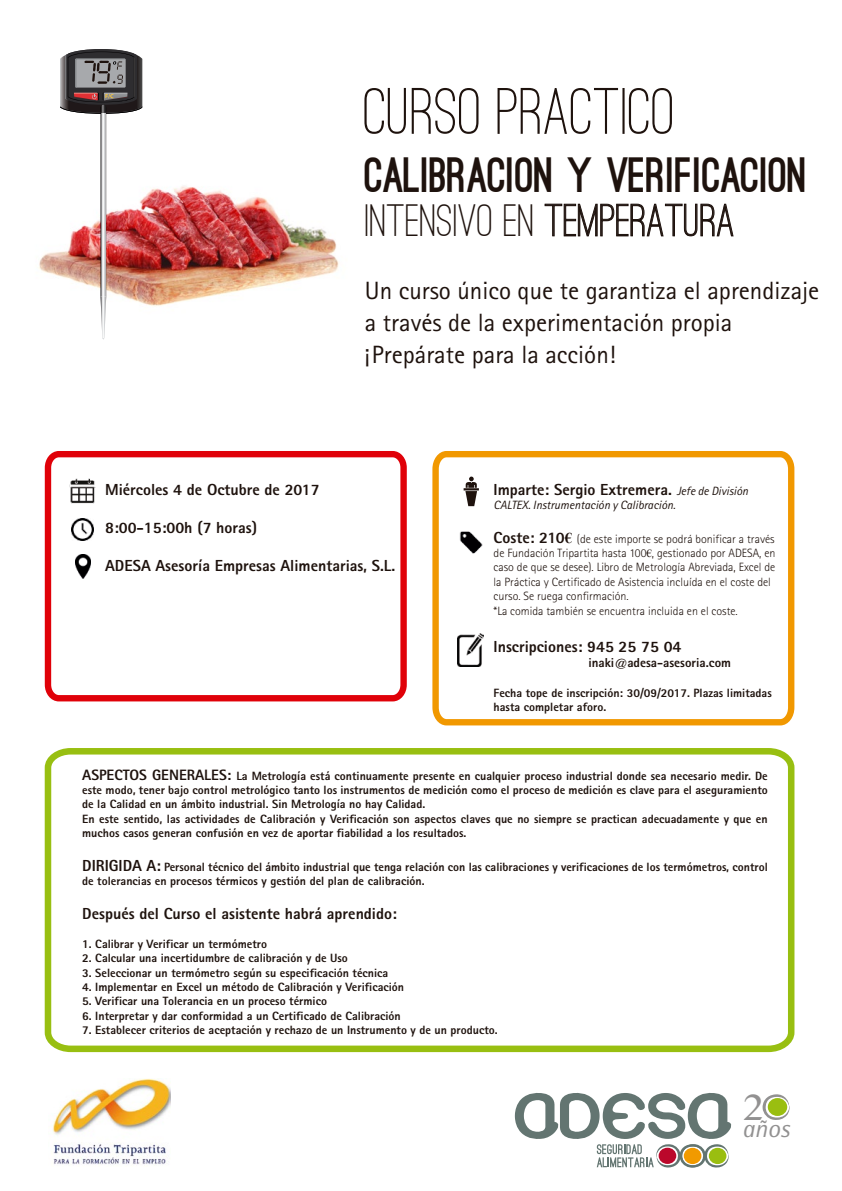
<style>
.page{position:relative;width:842px;height:1191px;background:#fff}
.page>*{position:absolute;margin:0;border:0;box-sizing:border-box;transform-origin:0 0}
.t1{font:500 68px "Ostrich Sans";color:#1e120d}
.t2{font:900 47px "Ostrich Sans";color:#1e120d}
.t3{font:500 47px "Ostrich Sans";color:#1e120d}
.t4{font:37.4px "Oriya MN";color:#929191}
.t5{font:25px/32px "Rotis Sans Serif";color:#1e120d}
.t6{font:italic 24.9px "Rotis Semi Sans";color:#929191}
.t7{font:800 16px "Rotis Sans Serif";color:#1e120d}
.t8{font:800 13px "Rotis Sans Serif";color:#1e120d}
.t9{font:800 12px/14.4px "Rotis Sans Serif";color:#1e120d}
.t10{font:300 12px/14.4px "Rotis Sans Serif";color:#1e120d}
.t11{font:italic 12px "Rotis Sans Serif";color:#1e120d}
.s1{font-weight:400;font-style:italic;font-size:12px}
.s2{font-weight:800;font-size:16px}
.s3{font-family:"Times New Roman";font-weight:700;font-size:15px}
.s4{font-family:"Times New Roman";font-weight:400;font-size:11px}
.s5{font-size:15px}
.s6{font-size:16px}
</style>
<div class="page">
<svg style="left:544px;top:203px;width:190px;height:34px"></svg>
<svg style="left:44px;top:451px;width:363px;height:251px"></svg>
<svg style="left:44px;top:748px;width:751px;height:305px"></svg>
<svg style="left:432px;top:451px;width:363px;height:275px"></svg>
<svg style="left:464px;top:476px;width:15px;height:30px"></svg>
<img style="left:454px;top:531px;width:34px;height:22px">
<svg style="left:762px;top:1094px;width:28px;height:26px"></svg>
<div style="left:768px;top:1098px;width:19px;height:18px;background:#9abe10;border-radius:50%"></div>
<svg style="left:515px;top:1093px;width:216px;height:75px"></svg>
<img style="left:53px;top:1079px;width:118px;height:86px">
<img style="left:458px;top:633px;width:26px;height:33px">
<img style="left:39px;top:117px;width:300px;height:223px">
<svg style="left:101px;top:114px;width:5px;height:183px"></svg>
<svg style="left:101px;top:297px;width:5px;height:42px"></svg>
<svg style="left:60px;top:49px;width:82px;height:65px;background:#605b5c"></svg>
<h1 class="t1" style="left:364px;top:71px;width:313px">CURSO PRACTICO</h1>
<h2 class="t2" style="left:365px;top:157px;width:445px">CALIBRACION Y VERIFICACION</h2>
<h2 class="t3" style="left:365px;top:192px;width:372px">INTENSIVO EN TEMPERATURA</h2>
<h3 class="t5" style="left:365px;top:274px;width:456px">Un curso único que te garantiza el aprendizaje a través de la experimentación propia ¡Prepárate para la acción!</h3>
<h3 class="t7" style="left:105px;top:479px;width:216px">Miércoles 4 de Octubre de 2017</h3>
<h3 class="t7" style="left:105px;top:517px;width:154px">8:00-15:00h (7 horas)</h3>
<h3 class="t7" style="left:105px;top:556px;width:292px">ADESA Asesoría Empresas Alimentarias, S.L.</h3>
<h3 class="t7" style="left:494px;top:479px;width:256px">Imparte: Sergio Extremera. <span class="s1">Jefe de División</span></h3>
<p class="t11" style="left:494px;top:498px;width:183px">CALTEX. Instrumentación y Calibración.</p>
<p class="t10" style="left:494px;top:531px;width:283px"><span class="s2">Coste: 210</span><span class="s3">€</span> (de este importe se podrá bonificar a través de Fundación Tripartita hasta 100<span class="s4">€</span>, gestionado por ADESA, en caso de que se desee). Libro de Metrología Abreviada, Excel de la Práctica y Certificado de Asistencia incluída en el coste del curso. Se ruega confirmación.<br>*La comida también se encuentra incluida en el coste.</p>
<h3 class="t7" style="left:494px;top:636px;width:189px">Inscripciones: 945 25 75 04</h3>
<p class="t8" style="left:588px;top:654px;width:144px">inaki@adesa-asesoria.com</p>
<p class="t9" style="left:494px;top:685px;width:280px">Fecha tope de inscripción: 30/09/2017. Plazas limitadas hasta completar aforo.</p>
<p class="t9" style="left:82px;top:768px;width:687px"><span class="s5">ASPECTOS GENERALES:</span> La Metrología está continuamente presente en cualquier proceso industrial donde sea necesario medir. De este modo, tener bajo control metrológico tanto los instrumentos de medición como el proceso de medición es clave para el aseguramiento de la Calidad en un ámbito industrial. Sin Metrología no hay Calidad.<br>En este sentido, las actividades de Calibración y Verificación son aspectos claves que no siempre se practican adecuadamente y que en muchos casos generan confusión en vez de aportar fiabilidad a los resultados.</p>
<p class="t9" style="left:82px;top:859px;width:687px"><span class="s6">DIRIGIDA A:</span> Personal técnico del ámbito industrial que tenga relación con las calibraciones y verificaciones de los termómetros, control de tolerancias en procesos térmicos y gestión del plan de calibración.</p>
<h3 class="t7" style="left:82px;top:903px;width:316px">Después del Curso el asistente habrá aprendido:</h3>
<p class="t9" style="left:82px;top:936px;width:186px">1. Calibrar y Verificar un termómetro</p>
<p class="t9" style="left:82px;top:950px;width:267px">2. Calcular una incertidumbre de calibración y de Uso</p>
<p class="t9" style="left:82px;top:965px;width:308px">3. Seleccionar un termómetro según su especificación técnica</p>
<p class="t9" style="left:82px;top:979px;width:323px">4. Implementar en Excel un método de Calibración y Verificación</p>
<p class="t9" style="left:82px;top:994px;width:246px">5. Verificar una Tolerancia en un proceso térmico</p>
<p class="t9" style="left:82px;top:1008px;width:320px">6. Interpretar y dar conformidad a un Certificado de Calibración</p>
<p class="t9" style="left:82px;top:1022px;width:417px">7. Establecer criterios de aceptación y rechazo de un Instrumento y de un producto.</p>
<h3 class="t4" style="left:742px;top:1085px;width:23px">2</h3>
<h3 class="t6" style="left:742px;top:1113px;width:50px">años</h3>
</div>
